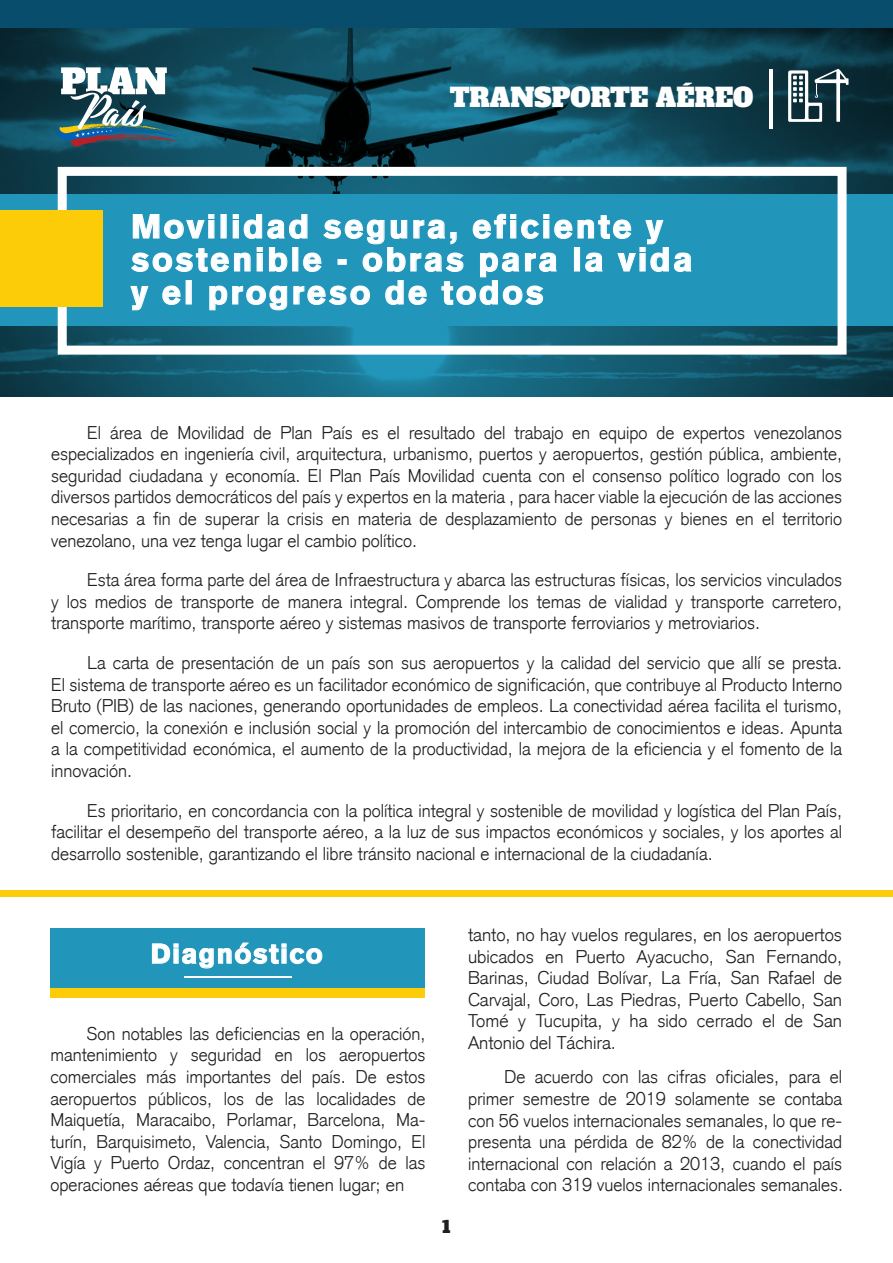
<style>
.page{position:relative;width:893px;height:1263px;background:#fff}
.page>*{position:absolute;margin:0;border:0;box-sizing:border-box;transform-origin:0 0}
.t1{font:900 33px/33px "Akzidenz Grotesk";letter-spacing:.075em;color:#fff}
.t2{font:900 27px "Akzidenz Grotesk";letter-spacing:.05em;color:#fff}
.t3{font:25.5px "Alfa Slab One";color:#fff}
.t4{font:300 18px/21.6px "Akzidenz Grotesk CE";color:#211e1e;text-align:justify}
.t5{font:16.5px "Alfa Slab One";color:#211e1e}
</style>
<div class="page">
<svg style="left:0;top:27px;width:893px;height:369px;background:#114f62"></svg>
<div style="left:0;top:194px;width:893px;height:132px;background:#2296ba"></div>
<div style="left:51px;top:928px;width:374px;height:62px;background:#2296ba"></div>
<div style="left:51px;top:988px;width:374px;height:10px;background:#fdcc09"></div>
<svg style="left:57px;top:67px;width:120px;height:80px"></svg>
<hr style="left:769px;top:69px;width:4px;height:59px;background:#fff">
<div style="left:574px;top:247px;width:6px;height:24px;border:1px solid #fff"></div>
<svg style="left:578px;top:215px;width:113px;height:57px"></svg>
<svg style="left:131px;top:214px;width:441px;height:96px"></svg>
<div style="left:58px;top:167px;width:788px;height:188px;border:9px solid #fff"></div>
<div style="left:0;top:211px;width:102px;height:96px;background:#fdcc09"></div>
<div style="left:0;top:0;width:893px;height:27px;background:#094d6c"></div>
<svg style="left:152px;top:943px;width:170px;height:25px"></svg>
<div style="left:0;top:890px;width:893px;height:7px;background:#fdcc09"></div>
<svg style="left:788px;top:69px;width:60px;height:53px"></svg>
<hr style="left:184px;top:976px;width:108px;height:1px;background:#fff">
<h3 class="t3" style="left:450px;top:76px;width:305px">TRANSPORTE AÉREO</h3>
<h1 class="t1" style="left:131px;top:210px;width:563px">Movilidad segura, eficiente y sostenible - obras para la vida y el progreso de todos</h1>
<p class="t4" style="left:51px;top:421px;width:792px;text-indent:36px">El área de Movilidad de Plan País es el resultado del trabajo en equipo de expertos venezolanos especializados en ingeniería civil, arquitectura, urbanismo, puertos y aeropuertos, gestión pública, ambiente, seguridad ciudadana y economía. El Plan País Movilidad cuenta con el consenso político logrado con los diversos partidos democráticos del país y expertos en la materia , para hacer viable la ejecución de las acciones necesarias a fin de superar la crisis en materia de desplazamiento de personas y bienes en el territorio venezolano, una vez tenga lugar el cambio político.</p>
<p class="t4" style="left:51px;top:569px;width:792px;text-indent:36px">Esta área forma parte del área de Infraestructura y abarca las estructuras físicas, los servicios vinculados y los medios de transporte de manera integral. Comprende los temas de vialidad y transporte carretero, transporte marítimo, transporte aéreo y sistemas masivos de transporte ferroviarios y metroviarios.</p>
<p class="t4" style="left:51px;top:652px;width:792px;text-indent:36px">La carta de presentación de un país son sus aeropuertos y la calidad del servicio que allí se presta.<br>El sistema de transporte aéreo es un facilitador económico de significación, que contribuye al Producto Interno Bruto (PIB) de las naciones, generando oportunidades de empleos. La conectividad aérea facilita el turismo, el comercio, la conexión e inclusión social y la promoción del intercambio de conocimientos e ideas. Apunta a la competitividad económica, el aumento de la productividad, la mejora de la eficiencia y el fomento de la innovación.</p>
<p class="t4" style="left:51px;top:799px;width:792px;text-indent:36px">Es prioritario, en concordancia con la política integral y sostenible de movilidad y logística del Plan País, facilitar el desempeño del transporte aéreo, a la luz de sus impactos económicos y sociales, y los aportes al desarrollo sostenible, garantizando el libre tránsito nacional e internacional de la ciudadanía.</p>
<h2 class="t2" style="left:151px;top:937px;width:174px">Diagnóstico</h2>
<p class="t4" style="left:50px;top:1022px;width:377px;text-indent:36px">Son notables las deficiencias en la operación, mantenimiento y seguridad en los aeropuertos comerciales más importantes del país. De estos aeropuertos públicos, los de las localidades de Maiquetía, Maracaibo, Porlamar, Barcelona, Ma&shy;turín, Barquisimeto, Valencia, Santo Domingo, El Vigía y Puerto Ordaz, concentran el 97% de las operaciones aéreas que todavía tienen lugar; en</p>
<p class="t5" style="left:442px;top:1212px;width:10px">1</p>
<p class="t4" style="left:468px;top:924px;width:376px">tanto, no hay vuelos regulares, en los aeropuertos ubicados en Puerto Ayacucho, San Fernando, Barinas, Ciudad Bolívar, La Fría, San Rafael de Carvajal, Coro, Las Piedras, Puerto Cabello, San Tomé y Tucupita, y ha sido cerrado el de San Antonio del Táchira.</p>
<p class="t4" style="left:468px;top:1066px;width:377px;text-indent:36px">De acuerdo con las cifras oficiales, para el primer semestre de 2019 solamente se contaba con 56 vuelos internacionales semanales, lo que re&shy;presenta una pérdida de 82% de la conectividad internacional con relación a 2013, cuando el país contaba con 319 vuelos internacionales semanales.</p>
</div>
